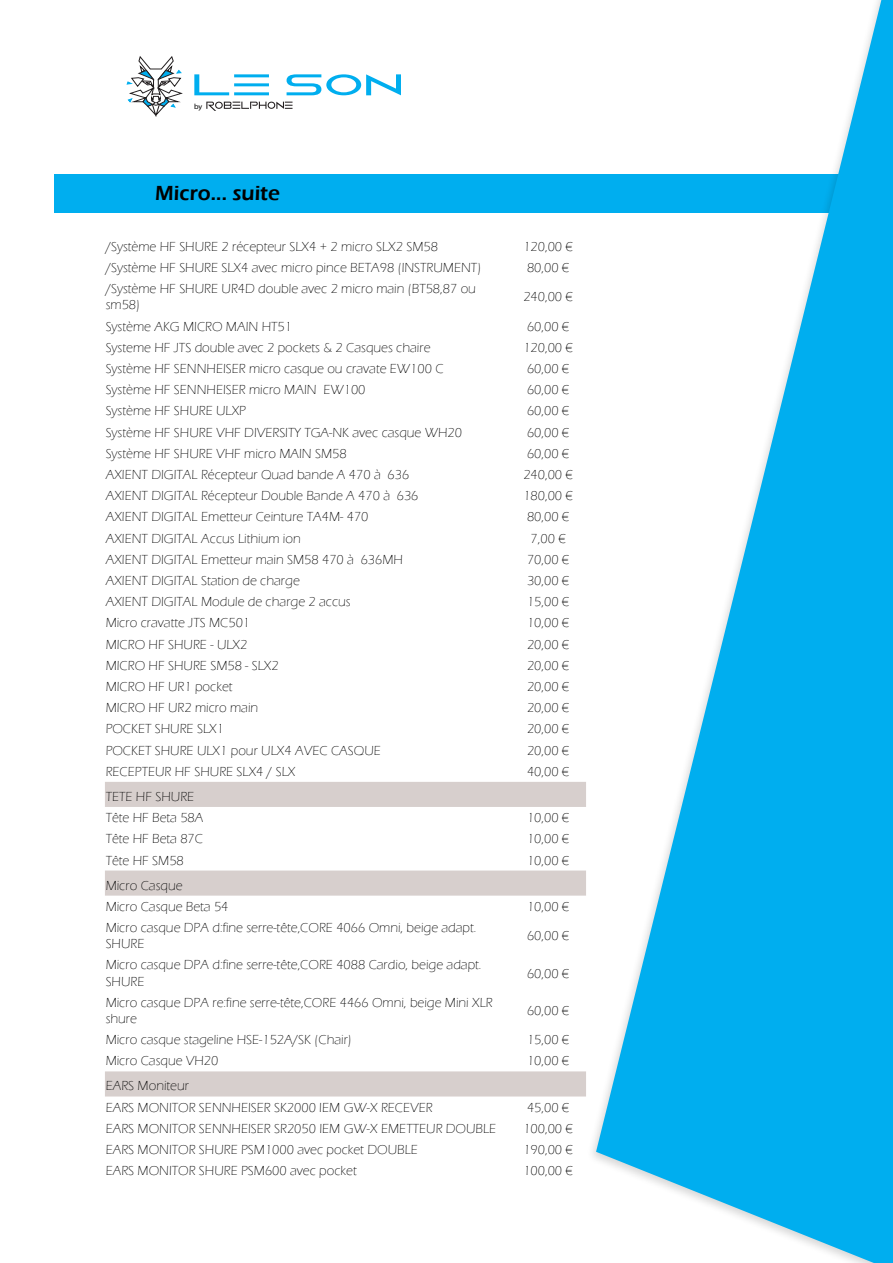
<style>
.page{position:relative;width:893px;height:1263px;background:#fff}
.page>*{position:absolute;margin:0;border:0;box-sizing:border-box;transform-origin:0 0}
.t1{font:30.6px "Vermin Vibes 2";color:#00aeef;scale:1.66 1}
.t2{font:600 21px "Eras ITC";color:#000}
.t3{font:300 13.5px/16.2px "Eras ITC";color:#000}
.t4{font:7.5px "Myriad Pro";color:#000;scale:1.06 1}
</style>
<div class="page">
<div style="left:54px;top:174px;width:839px;height:39px;background:#00aeef"></div>
<div style="left:586px;top:0;width:307px;height:1263px;background:#fff"></div>
<svg style="left:596px;top:0;width:297px;height:1263px;fill:#00aeef"></svg>
<svg style="left:206px;top:102px;width:86px;height:9px"></svg>
<svg style="left:127px;top:56px;width:56px;height:61px"></svg>
<svg style="left:105px;top:782px;width:481px;height:314px"></svg>
<h1 class="t1" style="left:194px;top:71px;width:128px">LE SON</h1>
<p class="t4" style="left:194px;top:102px;width:9px">by</p>
<h2 class="t2" style="left:155px;top:181px;width:126px">Micro... suite</h2>
<p class="t3" style="left:106px;top:238px;width:334px">/Système HF SHURE 2 récepteur SLX4 + 2 micro SLX2 SM58</p>
<p class="t3" style="left:523px;top:238px;width:51px">120,00 €</p>
<p class="t3" style="left:106px;top:260px;width:377px">/Système HF SHURE SLX4 avec micro pince BETA98 (INSTRUMENT)</p>
<p class="t3" style="left:527px;top:260px;width:44px">80,00 €</p>
<p class="t3" style="left:106px;top:281px;width:372px">/Système HF SHURE UR4D double avec 2 micro main (BT58,87 ou sm58)</p>
<p class="t3" style="left:523px;top:289px;width:51px">240,00 €</p>
<p class="t3" style="left:106px;top:318px;width:188px">Système AKG MICRO MAIN HT51</p>
<p class="t3" style="left:527px;top:318px;width:44px">60,00 €</p>
<p class="t3" style="left:106px;top:339px;width:326px">Systeme HF JTS double avec 2 pockets &amp; 2 Casques chaire</p>
<p class="t3" style="left:523px;top:339px;width:51px">120,00 €</p>
<p class="t3" style="left:106px;top:361px;width:339px">Système HF SENNHEISER micro casque ou cravate EW100 C</p>
<p class="t3" style="left:527px;top:361px;width:44px">60,00 €</p>
<p class="t3" style="left:106px;top:382px;width:261px">Système HF SENNHEISER micro MAIN EW100</p>
<p class="t3" style="left:527px;top:382px;width:44px">60,00 €</p>
<p class="t3" style="left:106px;top:403px;width:142px">Système HF SHURE ULXP</p>
<p class="t3" style="left:527px;top:403px;width:44px">60,00 €</p>
<p class="t3" style="left:106px;top:424px;width:358px">Système HF SHURE VHF DIVERSITY TGA-NK avec casque WH20</p>
<p class="t3" style="left:527px;top:424px;width:44px">60,00 €</p>
<p class="t3" style="left:106px;top:445px;width:243px">Système HF SHURE VHF micro MAIN SM58</p>
<p class="t3" style="left:527px;top:445px;width:44px">60,00 €</p>
<p class="t3" style="left:106px;top:467px;width:305px">AXIENT DIGITAL Récepteur Quad bande A 470 à 636</p>
<p class="t3" style="left:523px;top:467px;width:51px">240,00 €</p>
<p class="t3" style="left:106px;top:488px;width:314px">AXIENT DIGITAL Récepteur Double Bande A 470 à 636</p>
<p class="t3" style="left:523px;top:488px;width:51px">180,00 €</p>
<p class="t3" style="left:106px;top:509px;width:264px">AXIENT DIGITAL Emetteur Ceinture TA4M- 470</p>
<p class="t3" style="left:527px;top:509px;width:44px">80,00 €</p>
<p class="t3" style="left:106px;top:530px;width:197px">AXIENT DIGITAL Accus Lithium ion</p>
<p class="t3" style="left:531px;top:530px;width:37px">7,00 €</p>
<p class="t3" style="left:106px;top:551px;width:299px">AXIENT DIGITAL Emetteur main SM58 470 à 636MH</p>
<p class="t3" style="left:527px;top:551px;width:44px">70,00 €</p>
<p class="t3" style="left:106px;top:573px;width:196px">AXIENT DIGITAL Station de charge</p>
<p class="t3" style="left:527px;top:573px;width:44px">30,00 €</p>
<p class="t3" style="left:106px;top:594px;width:247px">AXIENT DIGITAL Module de charge 2 accus</p>
<p class="t3" style="left:527px;top:594px;width:44px">15,00 €</p>
<p class="t3" style="left:106px;top:615px;width:146px">Micro cravatte JTS MC501</p>
<p class="t3" style="left:527px;top:615px;width:44px">10,00 €</p>
<p class="t3" style="left:106px;top:636px;width:143px">MICRO HF SHURE - ULX2</p>
<p class="t3" style="left:527px;top:636px;width:44px">20,00 €</p>
<p class="t3" style="left:106px;top:657px;width:175px">MICRO HF SHURE SM58 - SLX2</p>
<p class="t3" style="left:527px;top:657px;width:44px">20,00 €</p>
<p class="t3" style="left:106px;top:679px;width:128px">MICRO HF UR1 pocket</p>
<p class="t3" style="left:527px;top:679px;width:44px">20,00 €</p>
<p class="t3" style="left:106px;top:700px;width:154px">MICRO HF UR2 micro main</p>
<p class="t3" style="left:527px;top:700px;width:44px">20,00 €</p>
<p class="t3" style="left:106px;top:721px;width:120px">POCKET SHURE SLX1</p>
<p class="t3" style="left:527px;top:721px;width:44px">20,00 €</p>
<p class="t3" style="left:106px;top:742px;width:277px">POCKET SHURE ULX1 pour ULX4 AVEC CASQUE</p>
<p class="t3" style="left:527px;top:742px;width:44px">20,00 €</p>
<p class="t3" style="left:106px;top:763px;width:191px">RECEPTEUR HF SHURE SLX4 / SLX</p>
<p class="t3" style="left:527px;top:763px;width:44px">40,00 €</p>
<p class="t3" style="left:106px;top:786px;width:99px;line-height:21.1px">TETE HF SHURE<br>Tête HF Beta 58A</p>
<p class="t3" style="left:527px;top:810px;width:44px">10,00 €</p>
<p class="t3" style="left:106px;top:831px;width:99px">Tête HF Beta 87C</p>
<p class="t3" style="left:527px;top:831px;width:44px">10,00 €</p>
<p class="t3" style="left:106px;top:852px;width:80px">Tête HF SM58</p>
<p class="t3" style="left:527px;top:852px;width:44px">10,00 €</p>
<p class="t3" style="left:106px;top:875px;width:124px;line-height:21.1px">Micro Casque<br>Micro Casque Beta 54</p>
<p class="t3" style="left:527px;top:898px;width:44px">10,00 €</p>
<p class="t3" style="left:106px;top:920px;width:372px">Micro casque DPA d:fine serre-tête,CORE 4066 Omni, beige adapt.<br>SHURE</p>
<p class="t3" style="left:527px;top:928px;width:44px">60,00 €</p>
<p class="t3" style="left:106px;top:957px;width:377px">Micro casque DPA d:fine serre-tête,CORE 4088 Cardio, beige adapt.<br>SHURE</p>
<p class="t3" style="left:527px;top:965px;width:44px">60,00 €</p>
<p class="t3" style="left:106px;top:994px;width:389px">Micro casque DPA re:fine serre-tête,CORE 4466 Omni, beige Mini XLR shure</p>
<p class="t3" style="left:527px;top:1002px;width:44px">60,00 €</p>
<p class="t3" style="left:106px;top:1032px;width:248px">Micro casque stageline HSE-152A/SK (Chair)</p>
<p class="t3" style="left:527px;top:1032px;width:44px">15,00 €</p>
<p class="t3" style="left:106px;top:1053px;width:114px">Micro Casque VH20</p>
<p class="t3" style="left:527px;top:1053px;width:44px">10,00 €</p>
<p class="t3" style="left:106px;top:1075px;width:329px;line-height:21.1px">EARS Moniteur<br>EARS MONITOR SENNHEISER SK2000 IEM GW-X RECEVER</p>
<p class="t3" style="left:527px;top:1099px;width:44px">45,00 €</p>
<p class="t3" style="left:106px;top:1120px;width:392px">EARS MONITOR SENNHEISER SR2050 IEM GW-X EMETTEUR DOUBLE</p>
<p class="t3" style="left:523px;top:1120px;width:51px">100,00 €</p>
<p class="t3" style="left:106px;top:1142px;width:314px">EARS MONITOR SHURE PSM1000 avec pocket DOUBLE</p>
<p class="t3" style="left:523px;top:1142px;width:51px">190,00 €</p>
<p class="t3" style="left:106px;top:1163px;width:253px">EARS MONITOR SHURE PSM600 avec pocket</p>
<p class="t3" style="left:523px;top:1163px;width:51px">100,00 €</p>
</div>
